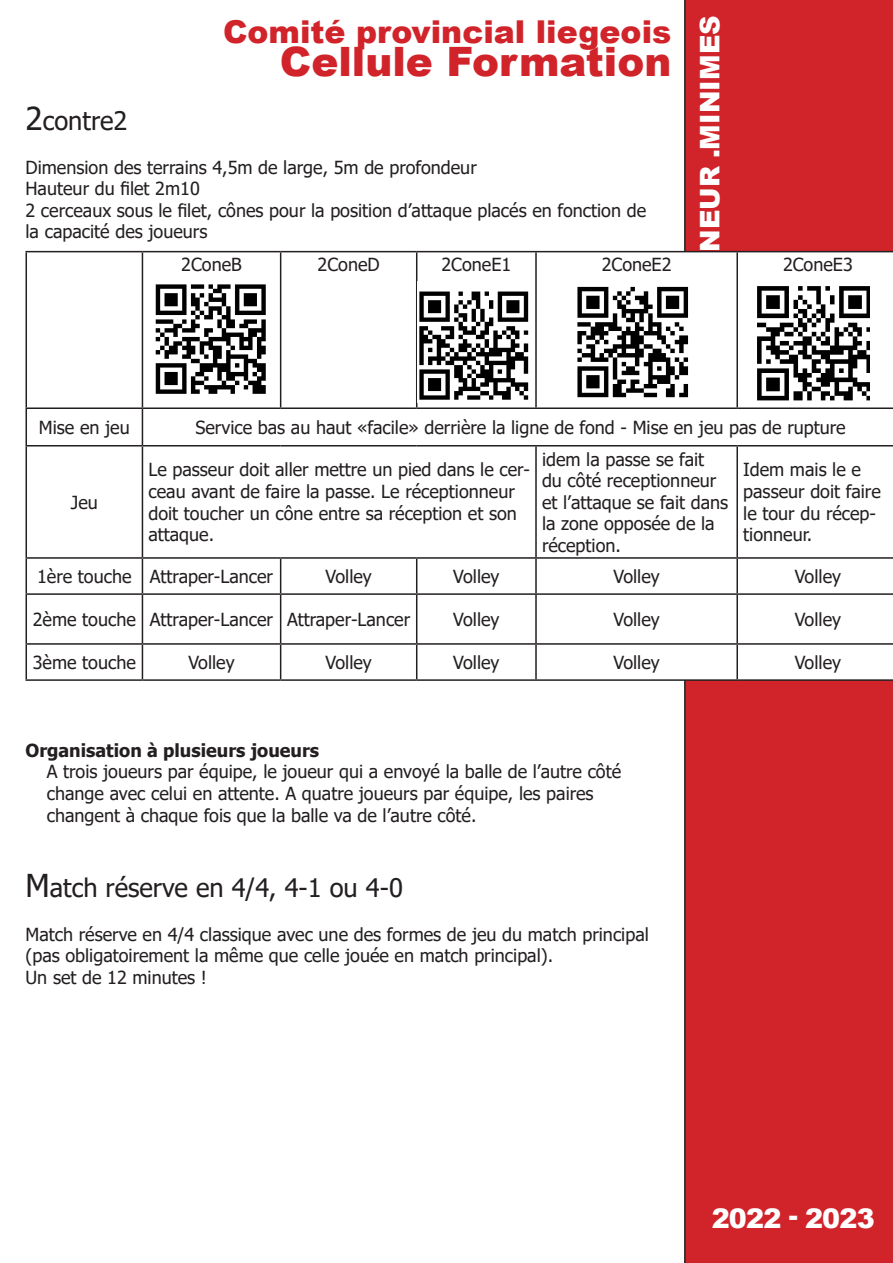
<style>
.page{position:relative;width:893px;height:1263px;background:#fff}
.page>*{position:absolute;margin:0;border:0;box-sizing:border-box;transform-origin:0 0}
.t1{font:900 40.5px "Arial";color:#d1232a}
.t2{font:900 31.5px "Arial";color:#d1232a}
.t3{font:900 27px "Arial";letter-spacing:.005em;color:#fff}
.t4{font:900 27px "Arial";letter-spacing:-.03em;color:#fff}
.t5{font:25.5px "Tahoma";color:#231f20}
.t6{font:18px/21.6px "Tahoma";color:#231f20}
.t7{font:700 18px "Tahoma";color:#231f20}
.s1{font-size:31.5px}
</style>
<div class="page">
<div style="left:684px;top:0;width:209px;height:1263px;background:#d1232a"></div>
<svg style="left:27px;top:252px;width:866px;height:427px"></svg>
<hr style="left:26px;top:251px;width:116px;height:1px;background:#231f20">
<hr style="left:26px;top:252px;width:1px;height:155px;background:#231f20">
<hr style="left:142px;top:251px;width:139px;height:1px;background:#231f20">
<hr style="left:142px;top:252px;width:1px;height:155px;background:#231f20">
<hr style="left:281px;top:251px;width:136px;height:1px;background:#231f20">
<hr style="left:280px;top:252px;width:1px;height:155px;background:#231f20">
<hr style="left:417px;top:251px;width:119px;height:1px;background:#231f20">
<hr style="left:416px;top:252px;width:1px;height:155px;background:#231f20">
<hr style="left:536px;top:251px;width:201px;height:1px;background:#231f20">
<hr style="left:535px;top:252px;width:2px;height:155px;background:#231f20">
<hr style="left:737px;top:251px;width:156px;height:1px;background:#231f20">
<hr style="left:736px;top:252px;width:2px;height:155px;background:#231f20">
<hr style="left:26px;top:407px;width:116px;height:2px;background:#231f20">
<hr style="left:26px;top:409px;width:1px;height:36px;background:#231f20">
<hr style="left:142px;top:407px;width:139px;height:2px;background:#231f20">
<hr style="left:142px;top:409px;width:1px;height:36px;background:#231f20">
<hr style="left:281px;top:407px;width:136px;height:2px;background:#231f20">
<hr style="left:417px;top:407px;width:119px;height:2px;background:#231f20">
<hr style="left:536px;top:407px;width:201px;height:2px;background:#231f20">
<hr style="left:737px;top:407px;width:156px;height:2px;background:#231f20">
<hr style="left:26px;top:445px;width:116px;height:1px;background:#231f20">
<hr style="left:26px;top:446px;width:1px;height:111px;background:#231f20">
<hr style="left:142px;top:445px;width:139px;height:1px;background:#231f20">
<hr style="left:142px;top:446px;width:1px;height:111px;background:#231f20">
<hr style="left:281px;top:445px;width:136px;height:1px;background:#231f20">
<hr style="left:417px;top:445px;width:119px;height:1px;background:#231f20">
<hr style="left:536px;top:445px;width:201px;height:1px;background:#231f20">
<hr style="left:535px;top:446px;width:2px;height:111px;background:#231f20">
<hr style="left:737px;top:445px;width:156px;height:1px;background:#231f20">
<hr style="left:736px;top:446px;width:2px;height:111px;background:#231f20">
<hr style="left:26px;top:557px;width:116px;height:2px;background:#231f20">
<hr style="left:26px;top:559px;width:1px;height:34px;background:#231f20">
<hr style="left:142px;top:557px;width:139px;height:2px;background:#231f20">
<hr style="left:142px;top:559px;width:1px;height:34px;background:#231f20">
<hr style="left:281px;top:557px;width:136px;height:2px;background:#231f20">
<hr style="left:280px;top:559px;width:1px;height:34px;background:#231f20">
<hr style="left:417px;top:557px;width:119px;height:2px;background:#231f20">
<hr style="left:416px;top:559px;width:1px;height:34px;background:#231f20">
<hr style="left:536px;top:557px;width:201px;height:2px;background:#231f20">
<hr style="left:535px;top:559px;width:2px;height:34px;background:#231f20">
<hr style="left:737px;top:557px;width:156px;height:2px;background:#231f20">
<hr style="left:736px;top:559px;width:2px;height:34px;background:#231f20">
<hr style="left:26px;top:593px;width:116px;height:2px;background:#231f20">
<hr style="left:26px;top:595px;width:1px;height:48px;background:#231f20">
<hr style="left:142px;top:593px;width:139px;height:2px;background:#231f20">
<hr style="left:142px;top:595px;width:1px;height:48px;background:#231f20">
<hr style="left:281px;top:593px;width:136px;height:2px;background:#231f20">
<hr style="left:280px;top:595px;width:1px;height:48px;background:#231f20">
<hr style="left:417px;top:593px;width:119px;height:2px;background:#231f20">
<hr style="left:416px;top:595px;width:1px;height:48px;background:#231f20">
<hr style="left:536px;top:593px;width:201px;height:2px;background:#231f20">
<hr style="left:535px;top:595px;width:2px;height:48px;background:#231f20">
<hr style="left:737px;top:593px;width:156px;height:2px;background:#231f20">
<hr style="left:736px;top:595px;width:2px;height:48px;background:#231f20">
<hr style="left:26px;top:643px;width:116px;height:2px;background:#231f20">
<hr style="left:26px;top:645px;width:1px;height:34px;background:#231f20">
<hr style="left:142px;top:643px;width:139px;height:2px;background:#231f20">
<hr style="left:142px;top:645px;width:1px;height:34px;background:#231f20">
<hr style="left:281px;top:643px;width:136px;height:2px;background:#231f20">
<hr style="left:280px;top:645px;width:1px;height:34px;background:#231f20">
<hr style="left:417px;top:643px;width:119px;height:2px;background:#231f20">
<hr style="left:416px;top:645px;width:1px;height:34px;background:#231f20">
<hr style="left:536px;top:643px;width:201px;height:2px;background:#231f20">
<hr style="left:535px;top:645px;width:2px;height:34px;background:#231f20">
<hr style="left:737px;top:643px;width:156px;height:2px;background:#231f20">
<hr style="left:736px;top:645px;width:2px;height:34px;background:#231f20">
<hr style="left:26px;top:679px;width:116px;height:2px;background:#231f20">
<hr style="left:142px;top:679px;width:139px;height:2px;background:#231f20">
<hr style="left:281px;top:679px;width:136px;height:2px;background:#231f20">
<hr style="left:417px;top:679px;width:119px;height:2px;background:#231f20">
<hr style="left:536px;top:679px;width:201px;height:2px;background:#231f20">
<hr style="left:737px;top:679px;width:156px;height:2px;background:#231f20">
<img style="left:146px;top:283px;width:130px;height:121px">
<img style="left:418px;top:282px;width:113px;height:120px">
<img style="left:575px;top:284px;width:113px;height:121px">
<img style="left:756px;top:282px;width:113px;height:120px">
<h3 class="t3" style="left:690px;top:564px;width:550px;rotate:-90deg">CAHIER DE L’ENTRAINEUR .MINIMES</h3>
<h2 class="t2" style="left:223px;top:9px;width:450px">Comité provincial liegeois</h2>
<h1 class="t1" style="left:280px;top:32px;width:393px">Cellule Formation</h1>
<p class="t5" style="left:26px;top:104px;width:103px"><span class="s1">2</span>contre2</p>
<p class="t6" style="left:26px;top:157px;width:453px">Dimension des terrains 4,5m de large, 5m de profondeur</p>
<p class="t6" style="left:26px;top:179px;width:176px">Hauteur du filet 2m10</p>
<p class="t6" style="left:26px;top:200px;width:622px">2 cerceaux sous le filet, cônes pour la position d’attaque placés en fonction de la capacité des joueurs</p>
<p class="t6" style="left:181px;top:255px;width:62px">2ConeB</p>
<p class="t6" style="left:318px;top:255px;width:64px">2ConeD</p>
<p class="t6" style="left:441px;top:255px;width:71px">2ConeE1</p>
<p class="t6" style="left:602px;top:255px;width:71px">2ConeE2</p>
<p class="t6" style="left:783px;top:255px;width:71px">2ConeE3</p>
<p class="t6" style="left:39px;top:418px;width:92px">Mise en jeu</p>
<p class="t6" style="left:195px;top:418px;width:652px">Service bas au haut «facile» derrière la ligne de fond - Mise en jeu pas de rupture</p>
<p class="t6" style="left:148px;top:460px;width:383px">Le passeur doit aller mettre un pied dans le cer&shy;ceau avant de faire la passe. Le réceptionneur doit toucher un cône entre sa réception et son attaque.</p>
<p class="t6" style="left:542px;top:449px;width:188px">idem la passe se fait du côté receptionneur et l’attaque se fait dans la zone opposée de la réception.</p>
<p class="t6" style="left:743px;top:460px;width:139px">Idem mais le e passeur doit faire le tour du récep&shy;tionneur.</p>
<p class="t6" style="left:71px;top:492px;width:29px">Jeu</p>
<p class="t6" style="left:37px;top:567px;width:96px">1ère touche</p>
<p class="t6" style="left:150px;top:567px;width:125px">Attraper-Lancer</p>
<p class="t6" style="left:325px;top:567px;width:48px">Volley</p>
<p class="t6" style="left:453px;top:567px;width:48px">Volley</p>
<p class="t6" style="left:613px;top:567px;width:48px">Volley</p>
<p class="t6" style="left:795px;top:567px;width:48px">Volley</p>
<p class="t6" style="left:33px;top:609px;width:105px">2ème touche</p>
<p class="t6" style="left:150px;top:609px;width:125px">Attraper-Lancer</p>
<p class="t6" style="left:287px;top:609px;width:125px">Attraper-Lancer</p>
<p class="t6" style="left:453px;top:609px;width:48px">Volley</p>
<p class="t6" style="left:613px;top:609px;width:48px">Volley</p>
<p class="t6" style="left:795px;top:609px;width:48px">Volley</p>
<p class="t6" style="left:33px;top:652px;width:105px">3ème touche</p>
<p class="t6" style="left:188px;top:652px;width:48px">Volley</p>
<p class="t6" style="left:325px;top:652px;width:48px">Volley</p>
<p class="t6" style="left:453px;top:652px;width:48px">Volley</p>
<p class="t6" style="left:613px;top:652px;width:48px">Volley</p>
<p class="t6" style="left:795px;top:652px;width:48px">Volley</p>
<p class="t7" style="left:26px;top:738px;width:295px">Organisation à plusieurs joueurs</p>
<p class="t6" style="left:47px;top:762px;width:576px">A trois joueurs par équipe, le joueur qui a envoyé la balle de l’autre côté change avec celui en attente. A quatre joueurs par équipe, les paires changent à chaque fois que la balle va de l’autre côté.</p>
<p class="t5" style="left:26px;top:871px;width:379px"><span class="s1">M</span>atch réserve en 4/4, 4-1 ou 4-0</p>
<p class="t6" style="left:26px;top:924px;width:625px">Match réserve en 4/4 classique avec une des formes de jeu du match principal (pas obligatoirement la même que celle jouée en match principal).</p>
<p class="t6" style="left:26px;top:967px;width:183px">Un set de 12 minutes !</p>
<h3 class="t4" style="left:712px;top:1199px;width:164px">2022 - 2023</h3>
</div>
